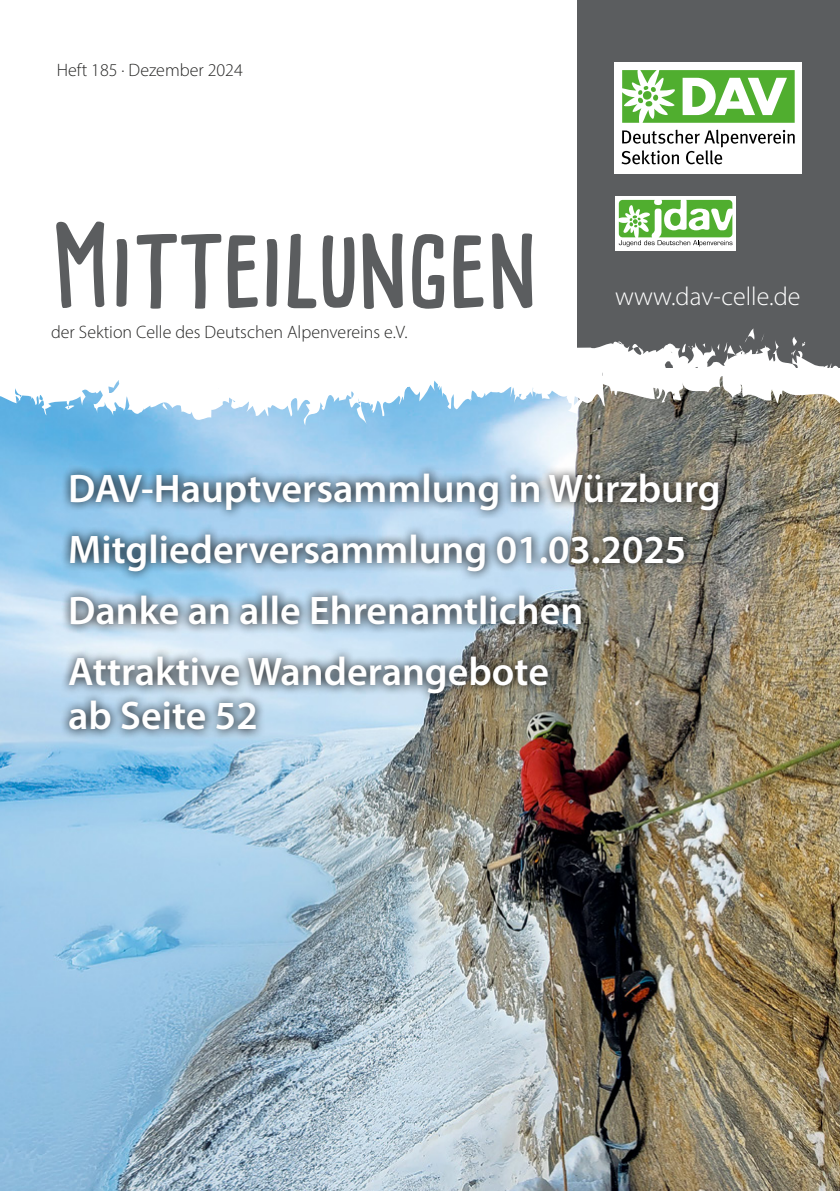
<style>
.page{position:relative;width:840px;height:1191px;background:#fff}
.page>*{position:absolute;margin:0;border:0;box-sizing:border-box;transform-origin:0 0}
.t1{font:700 110px "Cardenio Modern";letter-spacing:-.01em;color:#5b5d5f}
.t2{font:600 40px/61px "Myriad Pro";color:#fff}
.t3{font:300 26px "Myriad Pro";color:#fff}
.t4{font:300 18px "Myriad Pro";color:#272726}
</style>
<div class="page">
<img style="left:0;top:428px;width:839px;height:763px">
<div style="left:576px;top:0;width:263px;height:376px;background:#5b5d5f"></div>
<div style="left:615px;top:196px;width:120px;height:54px;background:linear-gradient(to right,#fff,#fff)"></div>
<svg style="left:618px;top:200px;width:114px;height:47px;background:#a1cf90"></svg>
<img style="left:59px;top:463px;width:668px;height:276px">
<svg style="left:576px;top:323px;width:263px;height:46px"></svg>
<svg style="left:0;top:369px;width:839px;height:59px"></svg>
<svg style="left:55px;top:369px;width:8px;height:5px"></svg>
<div style="left:614px;top:62px;width:188px;height:111px;background:#fff"></div>
<svg style="left:622px;top:70px;width:172px;height:53px"></svg>
<svg style="left:621px;top:130px;width:173px;height:34px"></svg>
<p class="t4" style="left:57px;top:59px;width:187px">Heft 185 · Dezember 2024</p>
<h1 class="t1" style="left:50px;top:192px;width:489px">Mitteilungen</h1>
<p class="t4" style="left:51px;top:322px;width:357px">der Sektion Celle des Deutschen Alpenvereins e.V.</p>
<p class="t3" style="left:615px;top:280px;width:187px">www.dav-celle.de</p>
<p class="t2" style="left:68px;top:457px;width:654px">DAV-Hauptversammlung in Würzburg<br>Mitgliederversammlung 01.03.2025<br>Danke an alle Ehrenamtlichen<br>Attraktive Wanderangebote</p>
<p class="t2" style="left:68px;top:684px;width:191px">ab Seite 52</p>
</div>
